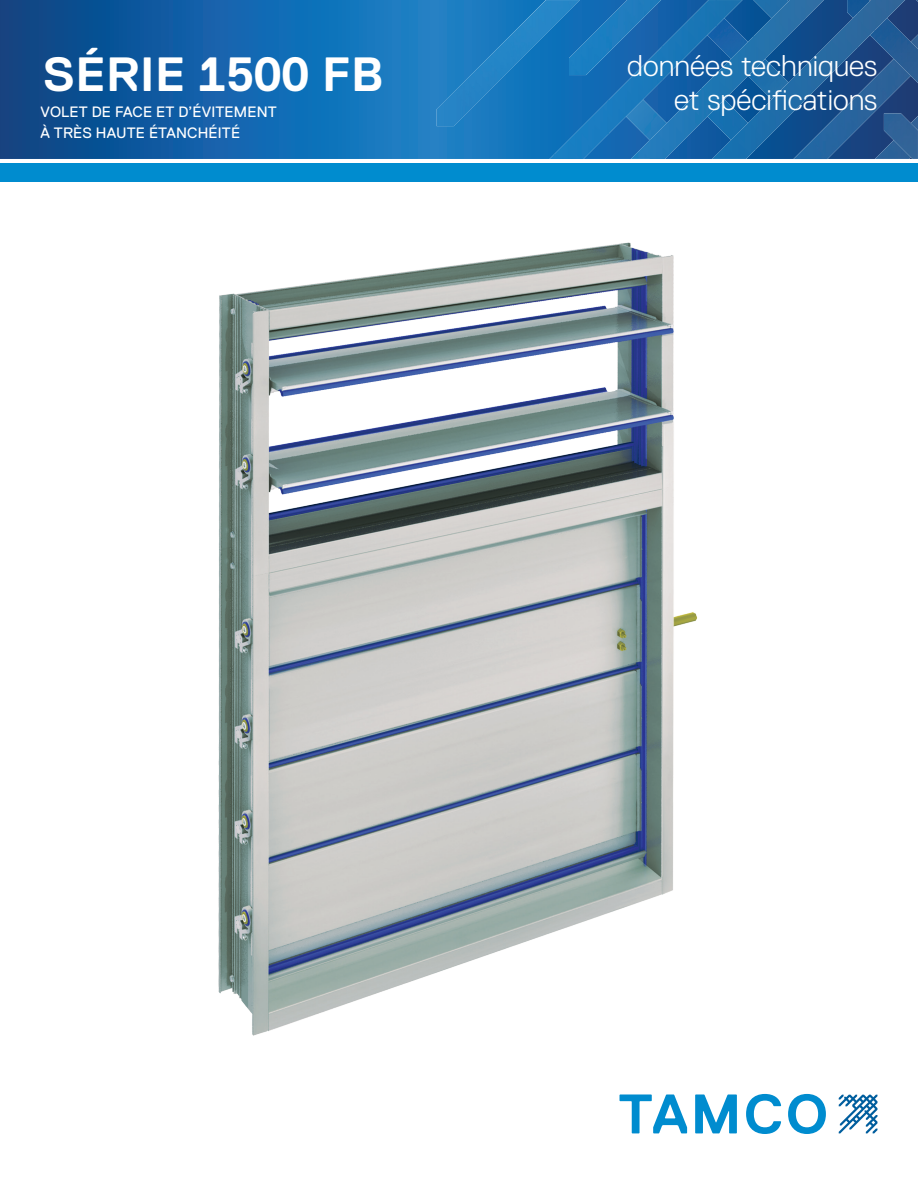
<style>
.page{position:relative;width:918px;height:1188px;background:#fff}
.page>*{position:absolute;margin:0;border:0;box-sizing:border-box;transform-origin:0 0}
.Paragraph_Style_1{font:700 48px "Replica Std";letter-spacing:.01em;color:#fff}
.t1{font:300 30px "Replica Std";color:#fff}
.Paragraph_Style_1-2{font:15px "Replica Std";letter-spacing:.01em;color:#fff}
</style>
<div class="page">
<img style="left:218px;top:242px;width:480px;height:794px">
<svg style="left:620px;top:1094px;width:67px;height:39px"></svg>
<svg style="left:695px;top:1094px;width:42px;height:39px"></svg>
<svg style="left:746px;top:1094px;width:35px;height:40px"></svg>
<svg style="left:788px;top:1094px;width:38px;height:40px"></svg>
<svg style="left:839px;top:1095px;width:38px;height:38px"></svg>
<svg style="left:0;top:0;width:847px;height:159px;background:#1263a9"></svg>
<img style="left:437px;top:0;width:143px;height:126px">
<img style="left:569px;top:0;width:92px;height:75px">
<img style="left:707px;top:123px;width:5px;height:17px">
<img style="left:717px;top:18px;width:38px;height:81px">
<img style="left:626px;top:135px;width:24px;height:5px">
<img style="left:805px;top:10px;width:19px;height:10px">
<img style="left:753px;top:0;width:52px;height:71px">
<img style="left:701px;top:36px;width:53px;height:87px">
<img style="left:650px;top:88px;width:52px;height:71px">
<img style="left:631px;top:139px;width:20px;height:20px">
<img style="left:717px;top:0;width:26px;height:27px">
<img style="left:662px;top:0;width:55px;height:81px">
<img style="left:770px;top:0;width:55px;height:10px">
<img style="left:608px;top:46px;width:55px;height:89px">
<img style="left:554px;top:100px;width:55px;height:59px">
<svg style="left:549px;top:154px;width:6px;height:5px"></svg>
<img style="left:794px;top:34px;width:124px;height:125px">
<img style="left:847px;top:0;width:71px;height:83px">
<img style="left:875px;top:116px;width:9px;height:43px">
<img style="left:884px;top:113px;width:34px;height:46px">
<img style="left:857px;top:0;width:48px;height:31px">
<img style="left:806px;top:13px;width:52px;height:86px">
<img style="left:755px;top:64px;width:52px;height:86px">
<img style="left:857px;top:30px;width:18px;height:18px">
<img style="left:712px;top:115px;width:44px;height:44px">
<img style="left:653px;top:132px;width:52px;height:27px">
<div style="left:0;top:163px;width:918px;height:19px;background:#008ccf"></div>
<p class="Paragraph_Style_1" style="left:43px;top:48px;width:341px">SÉRIE 1500 FB</p>
<p class="t1" style="left:627px;top:49px;width:252px">données techniques</p>
<p class="t1" style="left:674px;top:83px;width:205px">et spécifications</p>
<p class="Paragraph_Style_1-2" style="left:41px;top:104px;width:238px">VOLET DE FACE ET D’ÉVITEMENT</p>
<p class="Paragraph_Style_1-2" style="left:41px;top:125px;width:201px">À TRÈS HAUTE ÉTANCHÉITÉ</p>
</div>
